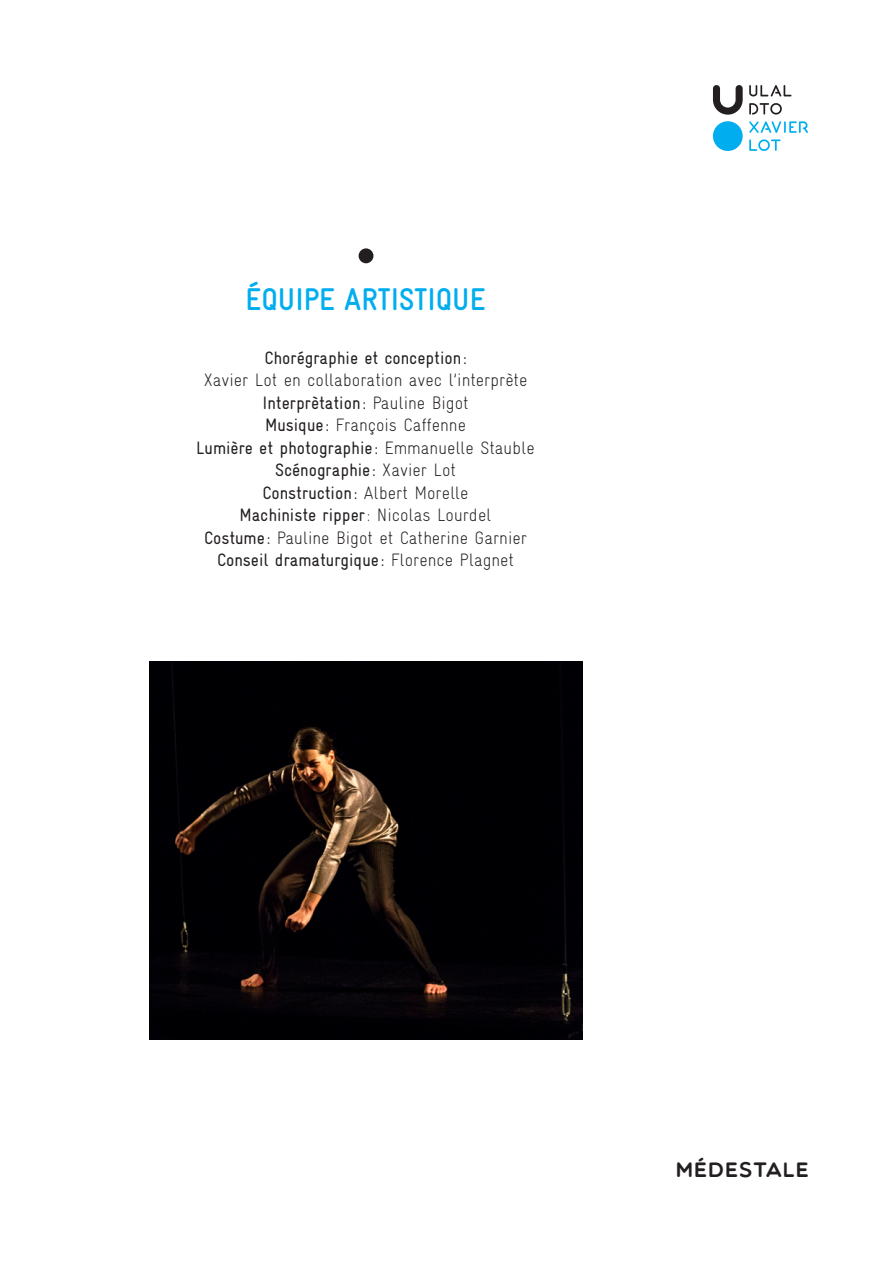
<style>
.page{position:relative;width:893px;height:1263px;background:#fff}
.page>*{position:absolute;margin:0;border:0;box-sizing:border-box;transform-origin:0 0}
.t1{font:700 31.5px "Gravur Condensed";color:#00aeef}
.t2{font:21px "Multicolore";letter-spacing:.05em;color:#231f20}
.t3{font:18px "Gravur Condensed";color:#231f20}
.t4{font:300 18px "Gravur Condensed";color:#231f20}
.s1{font-weight:300}
.s2{font-weight:400}
</style>
<div class="page">
<div style="left:713px;top:121px;width:30px;height:30px;background:#00aeef;border-radius:50%"></div>
<svg style="left:713px;top:85px;width:30px;height:30px"></svg>
<svg style="left:749px;top:139px;width:32px;height:12px"></svg>
<svg style="left:749px;top:121px;width:59px;height:12px"></svg>
<svg style="left:749px;top:85px;width:42px;height:12px"></svg>
<svg style="left:749px;top:103px;width:33px;height:12px"></svg>
<div style="left:359px;top:248px;width:14px;height:15px;background:#231f20;border-radius:50%"></div>
<img style="left:150px;top:661px;width:432px;height:378px">
<p class="t1" style="left:246px;top:282px;width:241px">ÉQUIPE ARTISTIQUE</p>
<p class="t3" style="left:264px;top:348px;width:204px">Chorégraphie et conception :</p>
<p class="t4" style="left:204px;top:370px;width:325px">Xavier Lot en collaboration avec l’interprète</p>
<p class="t3" style="left:262px;top:393px;width:208px">Interprètation : <span class="s1">Pauline Bigot</span></p>
<p class="t4" style="left:265px;top:415px;width:202px"><span class="s2">Musique :</span> François Caffenne</p>
<p class="t3" style="left:196px;top:438px;width:340px">Lumière et photographie : <span class="s1">Emmanuelle Stauble</span></p>
<p class="t3" style="left:275px;top:460px;width:182px">Scénographie : <span class="s1">Xavier Lot</span></p>
<p class="t3" style="left:262px;top:483px;width:208px">Construction : <span class="s1">Albert Morelle</span></p>
<p class="t3" style="left:239px;top:505px;width:254px">Machiniste ripper<span class="s1">: Nicolas Lourdel</span></p>
<p class="t4" style="left:204px;top:528px;width:324px"><span class="s2">Costume :</span> Pauline Bigot et Catherine Garnier</p>
<p class="t3" style="left:217px;top:550px;width:298px">Conseil dramaturgique : <span class="s1">Florence Plagnet</span></p>
<p class="t2" style="left:676px;top:1157px;width:134px">MÉDESTALE</p>
</div>
